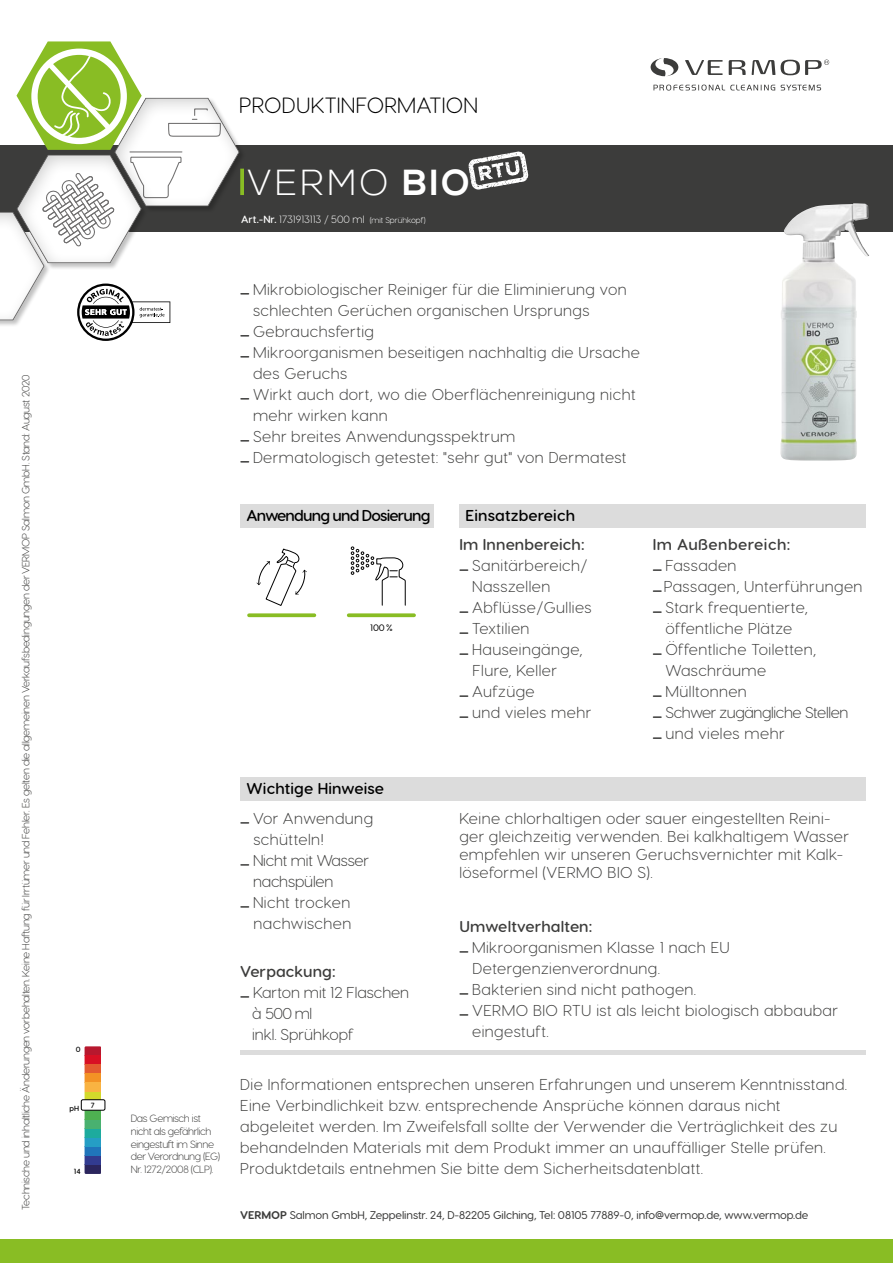
<style>
.page{position:relative;width:893px;height:1263px;background:#fff}
.page>*{position:absolute;margin:0;border:0;box-sizing:border-box;transform-origin:0 0}
.t1{font:300 36px "Nexa";letter-spacing:.055em;color:#fff}
.t2{font:300 22.05px "Visby Round CF";letter-spacing:.01em;color:#000}
.t3{font:300 15.75px/21px "Visby Round CF";letter-spacing:.03em;color:#3c3c3b}
.t4{font:600 15.75px "Visby Round CF";letter-spacing:.01em;color:#3c3c3b}
.t5{font:300 15.75px/21px "Visby Round CF";color:#3c3c3b}
.t6{font:600 15.75px "Visby Round CF";color:#000}
.t7{font:600 15.75px "Visby Round CF";letter-spacing:-.05em;color:#000}
.t8{font:600 15.75px "Visby Round CF";letter-spacing:.03em;color:#3c3c3b}
.t9{font:500 11.25px "Visby Round CF";letter-spacing:-.005em;color:#3c3c3b}
.t10{font:300 10.5px/12.6px "Visby Round CF";letter-spacing:-.025em;color:#3c3c3b}
.t11{font:300 10.5px "Visby Round CF";color:#fff}
.t12{font:500 9.3px "Visby Round CF";color:#000}
.t13{font:600 7.5px "Visby Round CF";color:#000}
.s1{font-family:"Nexa X Bold";font-weight:400}
.s2{font-weight:600}
.s3{font-size:8.25px}
.s4{font-weight:700}
</style>
<div class="page">
<div style="left:0;top:145px;width:893px;height:87px;background:#3c3c3b"></div>
<div style="left:240px;top:505px;width:194px;height:23px;background:#dcdcdc"></div>
<div style="left:240px;top:778px;width:626px;height:23px;background:#dcdcdc"></div>
<hr style="left:240px;top:1051px;width:626px;height:4px;background:#dcdcdc">
<div style="left:459px;top:505px;width:407px;height:23px;background:#dcdcdc"></div>
<div style="left:0;top:1239px;width:893px;height:24px;background:#89bd24"></div>
<svg style="left:241px;top:356px;width:8px;height:2px"></svg>
<svg style="left:241px;top:398px;width:8px;height:2px"></svg>
<svg style="left:241px;top:440px;width:8px;height:2px"></svg>
<svg style="left:241px;top:461px;width:8px;height:2px"></svg>
<svg style="left:460px;top:569px;width:8px;height:2px"></svg>
<svg style="left:460px;top:611px;width:8px;height:2px"></svg>
<svg style="left:460px;top:632px;width:8px;height:2px"></svg>
<svg style="left:460px;top:653px;width:8px;height:2px"></svg>
<svg style="left:460px;top:695px;width:8px;height:2px"></svg>
<svg style="left:460px;top:716px;width:8px;height:2px"></svg>
<svg style="left:653px;top:569px;width:8px;height:2px"></svg>
<svg style="left:653px;top:590px;width:8px;height:2px"></svg>
<svg style="left:653px;top:611px;width:8px;height:2px"></svg>
<svg style="left:653px;top:653px;width:8px;height:2px"></svg>
<svg style="left:653px;top:695px;width:8px;height:2px"></svg>
<svg style="left:653px;top:716px;width:8px;height:2px"></svg>
<svg style="left:653px;top:737px;width:8px;height:2px"></svg>
<svg style="left:241px;top:822px;width:8px;height:2px"></svg>
<svg style="left:241px;top:864px;width:8px;height:2px"></svg>
<svg style="left:241px;top:906px;width:8px;height:2px"></svg>
<svg style="left:241px;top:996px;width:8px;height:2px"></svg>
<svg style="left:460px;top:951px;width:8px;height:2px"></svg>
<svg style="left:460px;top:993px;width:8px;height:2px"></svg>
<svg style="left:460px;top:1014px;width:8px;height:2px"></svg>
<div style="left:85px;top:1046px;width:16px;height:9px;background:#b7182e"></div>
<div style="left:85px;top:1055px;width:16px;height:9px;background:#d81024"></div>
<div style="left:85px;top:1064px;width:16px;height:10px;background:#e35b30"></div>
<div style="left:85px;top:1074px;width:16px;height:9px;background:#f39325"></div>
<div style="left:85px;top:1083px;width:16px;height:9px;background:#f9b342"></div>
<div style="left:85px;top:1092px;width:16px;height:9px;background:#d3d92b"></div>
<div style="left:85px;top:1165px;width:16px;height:9px;background:#2b255d"></div>
<div style="left:85px;top:1156px;width:16px;height:9px;background:#323b90"></div>
<div style="left:85px;top:1146px;width:16px;height:10px;background:#2075bb"></div>
<div style="left:85px;top:1137px;width:16px;height:9px;background:#259ec5"></div>
<div style="left:85px;top:1128px;width:16px;height:9px;background:#1dab9e"></div>
<div style="left:85px;top:1119px;width:16px;height:9px;background:#49b170"></div>
<div style="left:85px;top:1110px;width:16px;height:9px;background:#4eb051"></div>
<div style="left:81px;top:1099px;width:24px;height:11px;border:1px solid #000;border-radius:2px"></div>
<svg style="left:468px;top:151px;width:60px;height:39px"></svg>
<img style="left:780px;top:203px;width:89px;height:258px">
<svg style="left:257px;top:548px;width:50px;height:58px"></svg>
<svg style="left:351px;top:546px;width:55px;height:60px"></svg>
<svg style="left:249px;top:613px;width:65px;height:4px"></svg>
<svg style="left:349px;top:613px;width:65px;height:4px"></svg>
<svg style="left:0;top:41px;width:249px;height:300px"></svg>
<div style="left:113px;top:96px;width:128px;height:111px;background:#000;opacity:.2"></div>
<svg style="left:651px;top:58px;width:27px;height:18px"></svg>
<svg style="left:752px;top:60px;width:23px;height:15px"></svg>
<svg style="left:729px;top:60px;width:17px;height:15px"></svg>
<svg style="left:685px;top:60px;width:38px;height:15px"></svg>
<svg style="left:781px;top:60px;width:48px;height:15px"></svg>
<svg style="left:653px;top:85px;width:168px;height:6px"></svg>
<p class="t10" style="left:20px;top:1210px;width:837px;rotate:-90deg">Technische und inhaltliche Änderungen vorbehalten. Keine Haftung für Irrtümer und Fehler. Es gelten die allgemeinen Verkaufsbedingungen der VERMOP Salmon GmbH. Stand: August 2020</p>
<p class="t13" style="left:76px;top:1045px;width:6px">0</p>
<p class="t13" style="left:70px;top:1104px;width:11px">pH</p>
<p class="t13" style="left:91px;top:1100px;width:5px">7</p>
<p class="t13" style="left:74px;top:1166px;width:8px">14</p>
<h2 class="t2" style="left:239px;top:92px;width:240px">PRODUKTINFORMATION</h2>
<h1 class="t1" style="left:247px;top:161px;width:224px">VERMO <span class="s1">BIO</span></h1>
<p class="t11" style="left:241px;top:213px;width:186px"><span class="s2">Art.-Nr.</span> 1731913113 / 500 ml <span class="s3">(mit Sprühkopf)</span></p>
<p class="t10" style="left:131px;top:1112px;width:91px">Das Gemisch ist nicht als gefährlich eingestuft im Sinne der Verordnung (EG)<br>Nr. 1272/2008 (CLP).</p>
<p class="t3" style="left:253px;top:278px;width:389px">Mikrobiologischer Reiniger für die Eliminierung von schlechten Gerüchen organischen Ursprungs Gebrauchsfertig<br>Mikroorganismen beseitigen nachhaltig die Ursache des Geruchs<br>Wirkt auch dort, wo die Oberflächenreinigung nicht mehr wirken kann<br>Sehr breites Anwendungsspektrum<br>Dermatologisch getestet: "sehr gut" von Dermatest</p>
<p class="t7" style="left:247px;top:506px;width:185px">Anwendung und Dosierung</p>
<p class="t12" style="left:370px;top:621px;width:24px">100%</p>
<p class="t6" style="left:247px;top:779px;width:139px">Wichtige Hinweise</p>
<p class="t6" style="left:465px;top:506px;width:111px">Einsatzbereich</p>
<p class="t4" style="left:459px;top:534px;width:127px">Im Innenbereich:</p>
<p class="t3" style="left:472px;top:555px;width:121px">Sanitärbereich/<br>Nasszellen<br>Abflüsse/Gullies<br>Textilien<br>Hauseingänge,<br>Flure, Keller<br>Aufzüge<br>und vieles mehr</p>
<p class="t8" style="left:653px;top:534px;width:139px">Im Außenbereich:</p>
<p class="t3" style="left:664px;top:555px;width:200px">Fassaden<br>Passagen, Unterführungen<br>Stark frequentierte, öffentliche Plätze<br>Öffentliche Toiletten,<br>Waschräume<br>Mülltonnen<br>Schwer zugängliche Stellen und vieles mehr</p>
<p class="t3" style="left:459px;top:809px;width:391px;line-height:18px">Keine chlorhaltigen oder sauer eingestellten Reini&shy;ger gleichzeitig verwenden. Bei kalkhaltigem Wasser empfehlen wir unseren Geruchsvernichter mit Kalk&shy;löseformel (VERMO BIO S).</p>
<p class="t3" style="left:253px;top:807px;width:122px">Vor Anwendung schütteln!<br>Nicht mit Wasser nachspülen<br>Nicht trocken nachwischen</p>
<p class="t4" style="left:240px;top:961px;width:97px">Verpackung:</p>
<p class="t5" style="left:252px;top:981px;width:159px">Karton mit 12 Flaschen à 500 ml<br>inkl. Sprühkopf</p>
<p class="t3" style="left:240px;top:1074px;width:608px">Die Informationen entsprechen unseren Erfahrungen und unserem Kenntnisstand.<br>Eine Verbindlichkeit bzw. entsprechende Ansprüche können daraus nicht abgeleitet werden. Im Zweifelsfall sollte der Verwender die Verträglichkeit des zu behandelnden Materials mit dem Produkt immer an unauffälliger Stelle prüfen.<br>Produktdetails entnehmen Sie bitte dem Sicherheitsdatenblatt.</p>
<p class="t4" style="left:459px;top:916px;width:135px">Umweltverhalten:</p>
<p class="t3" style="left:472px;top:936px;width:367px">Mikroorganismen Klasse 1 nach EU<br>Detergenzienverordnung.<br>Bakterien sind nicht pathogen.<br>VERMO BIO RTU ist als leicht biologisch abbaubar eingestuft.</p>
<p class="t9" style="left:240px;top:1208px;width:570px"><span class="s4">VERMOP</span> Salmon GmbH, Zeppelinstr. 24, D-82205 Gilching, Tel: 08105 77889-0, info@vermop.de, www.vermop.de</p>
</div>
